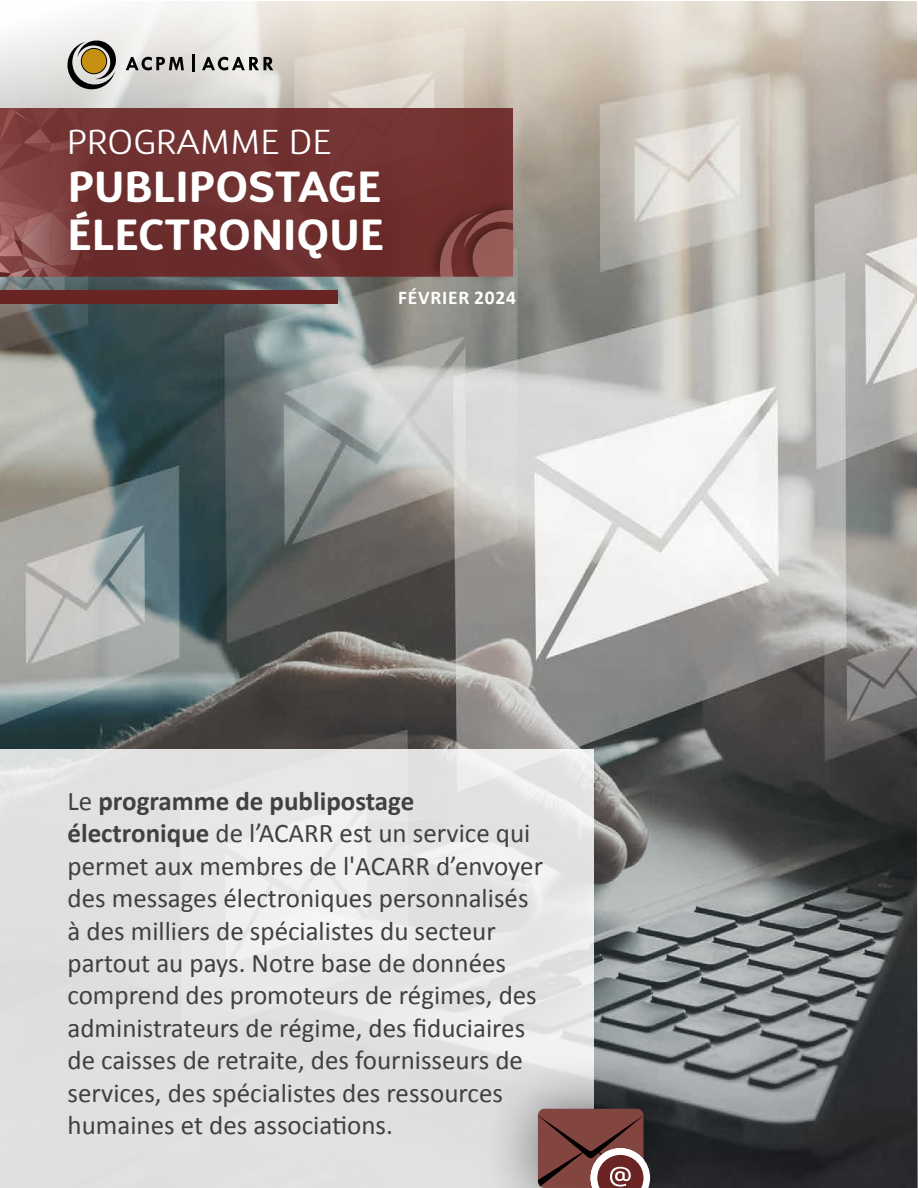
<style>
.page{position:relative;width:918px;height:1188px;background:#fff}
.page>*{position:absolute;margin:0;border:0;box-sizing:border-box;transform-origin:0 0}
.t1{font:700 43.5px/48px "D Sari";letter-spacing:.03em;color:#fff}
.t2{font:300 34.5px "D Sari";letter-spacing:.03em;color:#fff}
.t3{font:27px/32.4px "Calibri";color:#414042}
.t4{font:700 19.5px "Calibri";letter-spacing:.04em;color:#fff}
.s1{font-style:inherit}
.s2{font-weight:700}
</style>
<div class="page">
<img style="left:0;top:1px;width:917px;height:1187px">
<svg style="left:68px;top:40px;width:49px;height:49px;background:#939290"></svg>
<div style="left:81px;top:48px;width:26px;height:26px;background:#c69113;border-radius:50%"></div>
<div style="left:81px;top:48px;width:26px;height:26px;border:1px solid #000;border-radius:50%"></div>
<svg style="left:126px;top:57px;width:58px;height:13px"></svg>
<svg style="left:192px;top:55px;width:2px;height:17px"></svg>
<svg style="left:202px;top:57px;width:71px;height:13px"></svg>
<div style="left:0;top:290px;width:338px;height:14px;background:#6b2424"></div>
<div style="left:0;top:108px;width:513px;height:169px;background:#703030"></div>
<svg style="left:0;top:108px;width:102px;height:169px"></svg>
<div style="left:427px;top:198px;width:92px;height:87px;background:#000;opacity:.7"></div>
<svg style="left:440px;top:207px;width:73px;height:70px"></svg>
<div style="left:0;top:749px;width:594px;height:439px;background:linear-gradient(to right,#dfe0e0,#e8e8e8)"></div>
<div style="left:482px;top:1053px;width:221px;height:135px;background:#000;opacity:.5"></div>
<svg style="left:538px;top:1109px;width:112px;height:79px;background:#7e4d4a"></svg>
<p class="t2" style="left:67px;top:121px;width:265px">PROGRAMME DE</p>
<h1 class="t1" style="left:68px;top:162px;width:317px">PUBLIPOSTAGE<br>ÉLECTRONIQUE</h1>
<p class="t4" style="left:398px;top:284px;width:119px">FÉVRIER <span class="s1">202</span>4</p>
<p class="t3" style="left:68px;top:785px;width:477px">Le <span class="s2">programme de publipostage électronique</span> de l’ACARR est un service qui permet aux membres de l'ACARR d’envoyer des messages électroniques personnalisés à des milliers de spécialistes du secteur partout au pays. Notre base de données comprend des promoteurs de régimes, des administrateurs de régime, des fiduciaires de caisses de retraite, des fournisseurs de services, des spécialistes des ressources humaines et des associations.</p>
</div>
